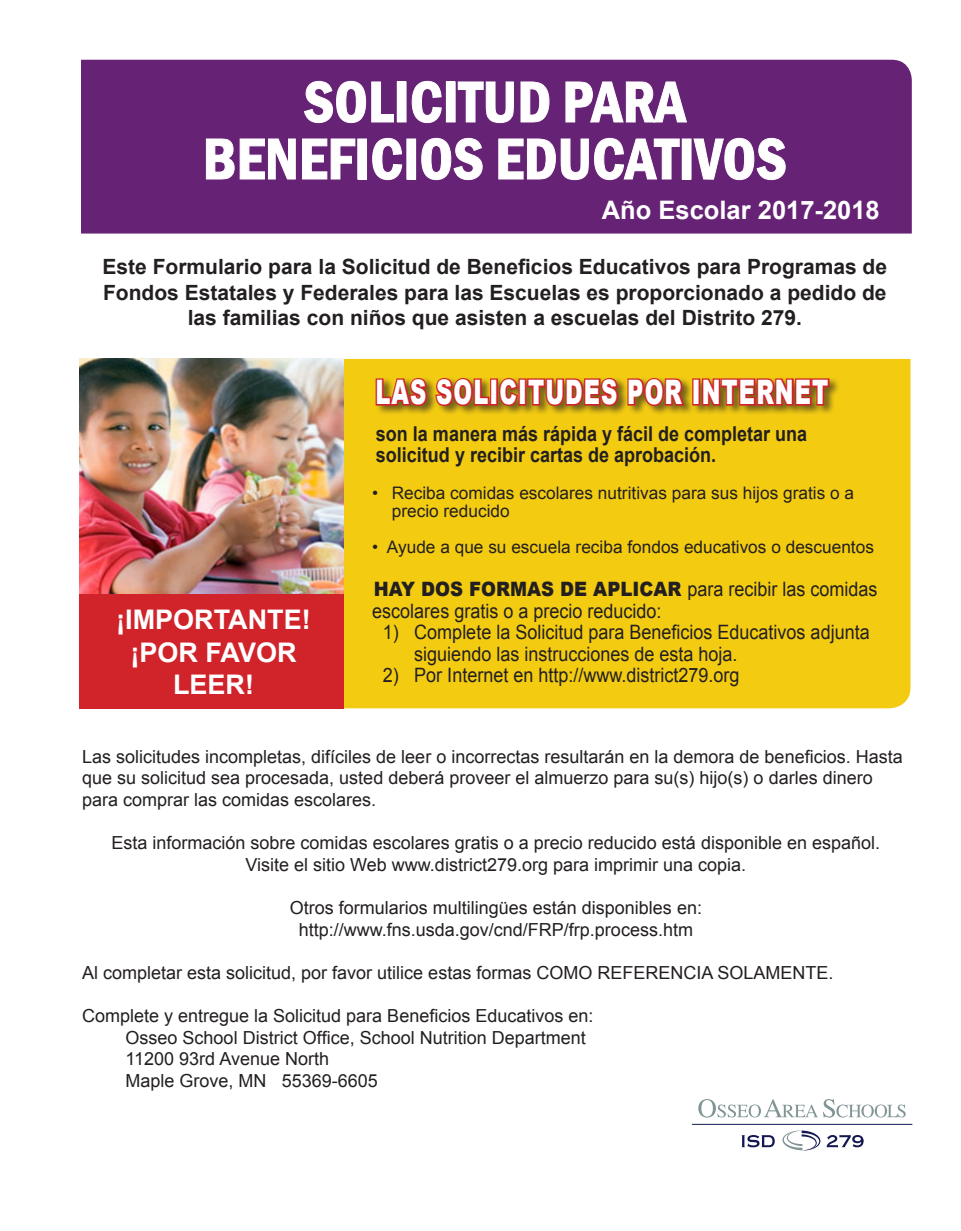
<style>
.page{position:relative;width:961px;height:1231px;background:#fff}
.page>*{position:absolute;margin:0;border:0;box-sizing:border-box;transform-origin:0 0}
.t1{font:600 condensed 60px "Franklin Gothic";color:#fff}
.t2{font:900 33.75px "Arial";letter-spacing:.05em;color:#fff;scale:.67 1}
.t3{font:700 27px/32.4px "Arial";color:#fff;text-align:center}
.t4{font:700 25.5px "Arial";color:#fff}
.t5{font:700 21px/25.2px "Arial";color:#231f20;text-align:center}
.t6{font:700 20.55px/21.6px "Arial";color:#231f20;scale:.88 1}
.t7{font:19.8px/21.6px "Arial";color:#231f20;scale:.91 1}
.t8{font:18px/21.6px "Arial";color:#231f20}
.t9{font:17.25px/18px "Arial";color:#231f20}
.s1{font-weight:900}
</style>
<div class="page">
<div style="left:344px;top:359px;width:566px;height:349px;background:#f3cc12"></div>
<div style="left:81px;top:60px;width:830px;height:173px;background:#662274"></div>
<img style="left:80px;top:359px;width:263px;height:235px">
<div style="left:80px;top:594px;width:264px;height:114px;background:#d1232a"></div>
<div style="left:375px;top:376px;width:465px;height:40px;background:#231f20;opacity:.62"></div>
<svg style="left:374px;top:371px;width:117px;height:37px;background:#c8721c"></svg>
<div style="left:490px;top:378px;width:8px;height:27px;border:3px solid #d1232a"></div>
<svg style="left:497px;top:376px;width:22px;height:32px"></svg>
<div style="left:518px;top:378px;width:8px;height:27px;border:3px solid #d1232a"></div>
<svg style="left:525px;top:376px;width:95px;height:32px;background:#bb5520"></svg>
<svg style="left:626px;top:376px;width:60px;height:32px;background:#be5d1f"></svg>
<div style="left:692px;top:378px;width:8px;height:27px;border:3px solid #d1232a"></div>
<svg style="left:700px;top:376px;width:131px;height:31px;background:#bb5220"></svg>
<svg style="left:741px;top:1135px;width:33px;height:12px"></svg>
<svg style="left:826px;top:1134px;width:37px;height:13px"></svg>
<svg style="left:698px;top:1099px;width:207px;height:18px"></svg>
<hr style="left:692px;top:1124px;width:220px;height:1px;background:#141751">
<svg style="left:782px;top:1130px;width:38px;height:20px"></svg>
<svg style="left:303px;top:81px;width:91px;height:42px;background:#793d85"></svg>
<div style="left:397px;top:82px;width:9px;height:40px;border:1px solid #fff"></div>
<svg style="left:411px;top:81px;width:31px;height:42px"></svg>
<div style="left:446px;top:82px;width:9px;height:40px;border:1px solid #fff"></div>
<svg style="left:457px;top:81px;width:57px;height:42px;background:#7a3f86"></svg>
<svg style="left:520px;top:81px;width:29px;height:42px"></svg>
<svg style="left:565px;top:81px;width:122px;height:42px;background:#7b4087"></svg>
<svg style="left:206px;top:138px;width:90px;height:42px;background:#7e458a"></svg>
<svg style="left:302px;top:138px;width:53px;height:42px;background:#7c4388"></svg>
<div style="left:357px;top:139px;width:10px;height:40px;border:1px solid #fff"></div>
<svg style="left:372px;top:138px;width:30px;height:42px"></svg>
<div style="left:406px;top:139px;width:10px;height:40px;border:1px solid #fff"></div>
<svg style="left:421px;top:138px;width:62px;height:42px;background:#7a4086"></svg>
<svg style="left:498px;top:138px;width:182px;height:42px;background:#7a4086"></svg>
<div style="left:682px;top:139px;width:9px;height:40px;border:1px solid #fff"></div>
<svg style="left:693px;top:138px;width:93px;height:42px;background:#7a3f86"></svg>
<p class="t1" style="left:303px;top:62px;width:384px">SOLICITUD PARA</p>
<p class="t1" style="left:203px;top:119px;width:585px">BENEFICIOS EDUCATIVOS</p>
<p class="t4" style="left:602px;top:193px;width:279px">Año Escolar 2017-2018</p>
<p class="t5" style="left:102px;top:255px;width:786px">Este Formulario para la Solicitud de Beneficios Educativos para Programas de<br>Fondos Estatales y Federales para las Escuelas es proporcionado a pedido de las familias con niños que asisten a escuelas del Distrito 279.</p>
<p class="t2" style="left:375px;top:367px;width:677px">LAS SOLICITUDES POR INTERNET</p>
<p class="t3" style="left:116px;top:604px;width:196px">¡IMPORTANTE! ¡POR FAVOR<br>LEER!</p>
<p class="t6" style="left:376px;top:423px;width:491px">son la manera más rápida y fácil de completar una solicitud y recibir cartas de aprobación.</p>
<p class="t9" style="left:392px;top:484px;width:464px;text-indent:-20px">• Reciba comidas escolares nutritivas para sus hijos gratis o a precio reducido</p>
<p class="t9" style="left:372px;top:538px;width:503px">• Ayude a que su escuela reciba fondos educativos o descuentos</p>
<p class="t7" style="left:372px;top:578px;width:556px"><span class="s1">HAY DOS FORMAS DE APLICAR</span> para recibir las comidas escolares gratis o a precio reducido:</p>
<p class="t7" style="left:414px;top:621px;width:502px;text-indent:-32px">1) Complete la Solicitud para Beneficios Educativos adjunta siguiendo las instrucciones de esta hoja.</p>
<p class="t7" style="left:383px;top:665px;width:393px">2) Por Internet en http://www.district279.org</p>
<p class="t8" style="left:82px;top:746px;width:822px">Las solicitudes incompletas, difíciles de leer o incorrectas resultarán en la demora de beneficios. Hasta que su solicitud sea procesada, usted deberá proveer el almuerzo para su(s) hijo(s) o darles dinero para comprar las comidas escolares.</p>
<p class="t8" style="left:111px;top:832px;width:770px">Esta información sobre comidas escolares gratis o a precio reducido está disponible en español.</p>
<p class="t8" style="left:245px;top:854px;width:502px">Visite el sitio Web www.district279.org para imprimir una copia.</p>
<p class="t8" style="left:290px;top:897px;width:414px">Otros formularios multilingües están disponibles en:</p>
<p class="t8" style="left:299px;top:918px;width:396px">http://www.fns.usda.gov/cnd/FRP/frp.process.htm</p>
<p class="t8" style="left:82px;top:962px;width:753px">Al completar esta solicitud, por favor utilice estas formas COMO REFERENCIA SOLAMENTE.</p>
<p class="t8" style="left:82px;top:1005px;width:513px">Complete y entregue la Solicitud para Beneficios Educativos en:</p>
<p class="t8" style="left:125px;top:1026px;width:462px">Osseo School District Office, School Nutrition Department</p>
<p class="t8" style="left:125px;top:1048px;width:205px">11200 93rd Avenue North</p>
<p class="t8" style="left:125px;top:1070px;width:254px">Maple Grove, MN 55369-6605</p>
</div>
